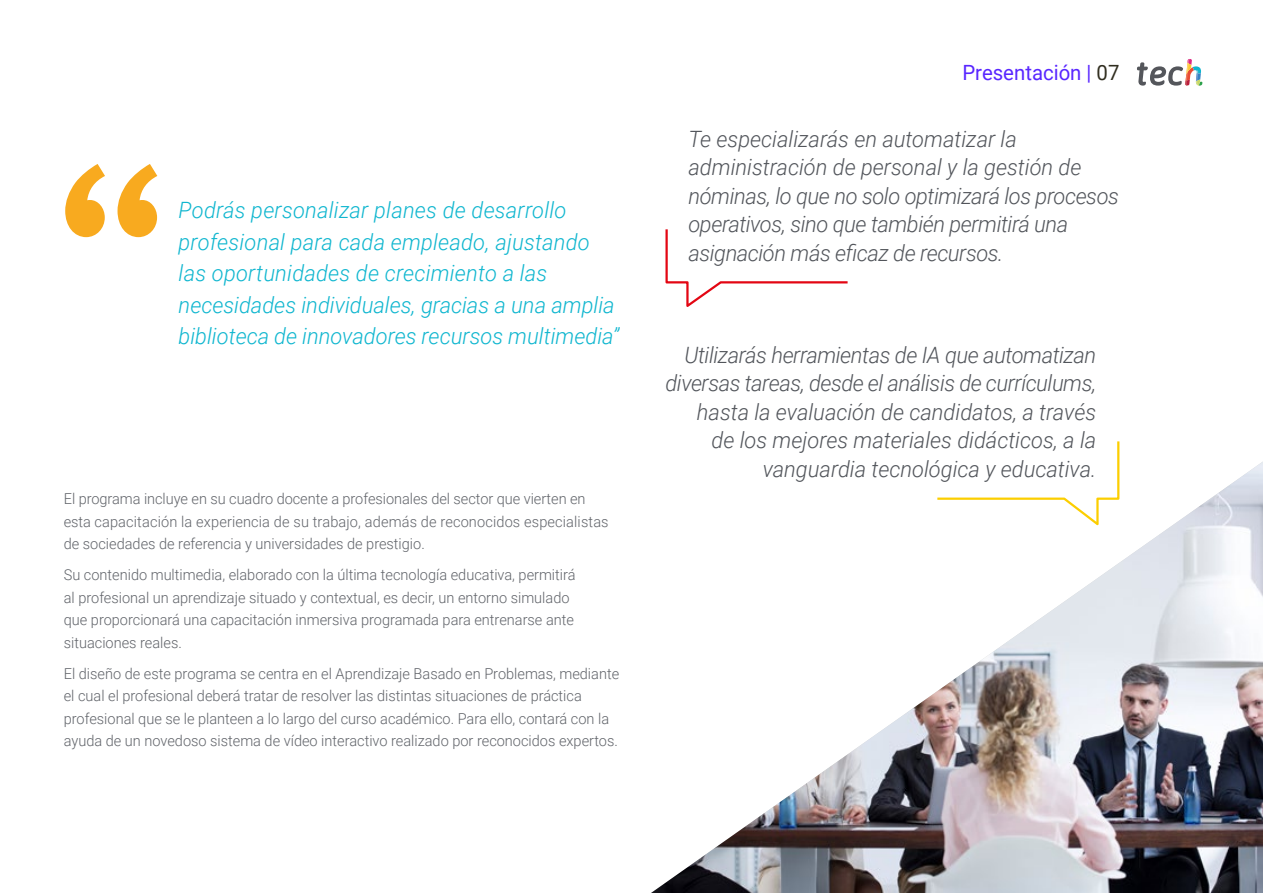
<style>
.page{position:relative;width:1263px;height:893px;background:#fff}
.page>*{position:absolute;margin:0;border:0;box-sizing:border-box;transform-origin:0 0}
.t1{font:italic 300 22.5px/28.5px "Roboto";letter-spacing:-.02em;color:#52555b;text-align:right}
.t2{font:italic 300 22.5px/31.5px "Roboto";letter-spacing:.01em;color:#0fb6cf}
.t3{font:21px "Roboto";color:#5927ff}
.t4{font:300 15px/22.5px "Roboto";color:#61646a}
.s1{color:#312e20}
</style>
<div class="page">
<svg style="left:665px;top:229px;width:183px;height:78px"></svg>
<svg style="left:65px;top:164px;width:92px;height:73px"></svg>
<img style="left:651px;top:461px;width:612px;height:432px">
<svg style="left:1137px;top:59px;width:65px;height:27px"></svg>
<h1 class="t2" style="left:179px;top:194px;width:442px">Podrás personalizar planes de desarrollo profesional para cada empleado, ajustando las oportunidades de crecimiento a las necesidades individuales, gracias a una amplia biblioteca de innovadores recursos multimedia”</h1>
<p class="t4" style="left:64px;top:487px;width:546px">El programa incluye en su cuadro docente a profesionales del sector que vierten en esta capacitación la experiencia de su trabajo, además de reconocidos especialistas de sociedades de referencia y universidades de prestigio.</p>
<p class="t4" style="left:64px;top:563px;width:513px">Su contenido multimedia, elaborado con la última tecnología educativa, permitirá al profesional un aprendizaje situado y contextual, es decir, un entorno simulado que proporcionará una capacitación inmersiva programada para entrenarse ante situaciones reales.</p>
<p class="t4" style="left:64px;top:662px;width:557px">El diseño de este programa se centra en el Aprendizaje Basado en Problemas, mediante el cual el profesional deberá tratar de resolver las distintas situaciones de práctica profesional que se le planteen a lo largo del curso académico. Para ello, contará con la ayuda de un novedoso sistema de vídeo interactivo realizado por reconocidos expertos.</p>
<h2 class="t3" style="left:962px;top:57px;width:159px">Presentación | <span class="s1">07</span></h2>
<h1 class="t1" style="left:688px;top:123px;width:432px;text-align:left">Te especializarás en automatizar la administración de personal y la gestión de nóminas, lo que no solo optimizará los procesos operativos, sino que también permitirá una asignación más eficaz de recursos.</h1>
<h1 class="t1" style="left:665px;top:340px;width:432px">Utilizarás herramientas de IA que automatizan diversas tareas, desde el análisis de currículums, hasta la evaluación de candidatos, a través<br>de los mejores materiales didácticos, a la vanguardia tecnológica y educativa.</h1>
</div>
